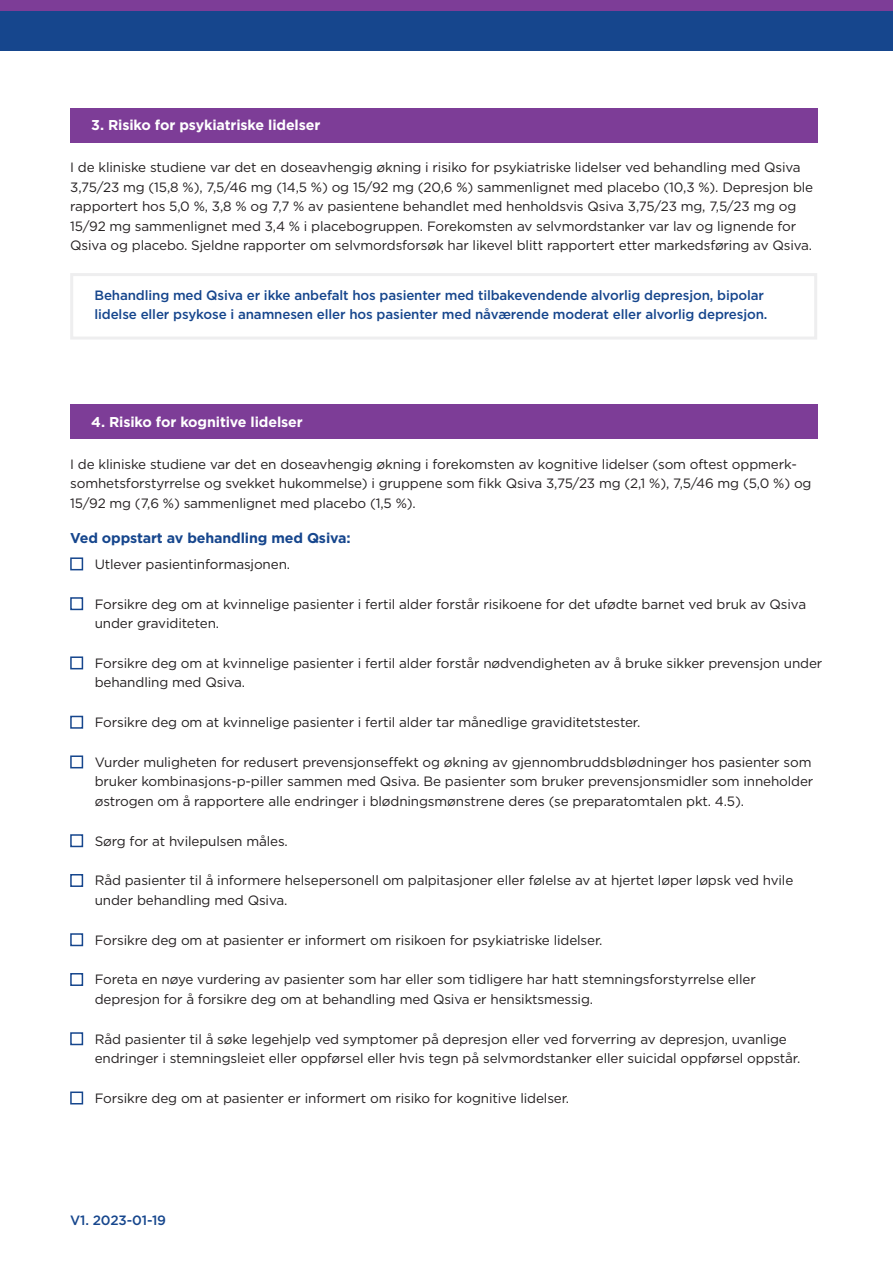
<style>
.page{position:relative;width:893px;height:1263px;background:#fff}
.page>*{position:absolute;margin:0;border:0;box-sizing:border-box;transform-origin:0 0}
.t1{font:700 14.25px "Gotham";letter-spacing:-.01em;color:#fff}
.t2{font:700 14.25px "Gotham";letter-spacing:-.01em;color:#16468d}
.t3{font:13.5px/19.5px "Gotham";letter-spacing:-.01em;color:#231f20}
.t4{font:500 13.5px/19.5px "Gotham Pro";letter-spacing:-.01em;color:#16468d}
</style>
<div class="page">
<div style="left:70px;top:557px;width:13px;height:13px;border:2px solid #16468d"></div>
<div style="left:70px;top:597px;width:13px;height:13px;border:2px solid #16468d"></div>
<div style="left:70px;top:656px;width:13px;height:13px;border:2px solid #16468d"></div>
<div style="left:70px;top:716px;width:13px;height:13px;border:2px solid #16468d"></div>
<div style="left:70px;top:755px;width:13px;height:13px;border:2px solid #16468d"></div>
<div style="left:70px;top:834px;width:13px;height:13px;border:2px solid #16468d"></div>
<div style="left:70px;top:874px;width:13px;height:13px;border:2px solid #16468d"></div>
<div style="left:70px;top:933px;width:13px;height:13px;border:2px solid #16468d"></div>
<div style="left:70px;top:973px;width:13px;height:13px;border:2px solid #16468d"></div>
<div style="left:70px;top:1032px;width:13px;height:13px;border:2px solid #16468d"></div>
<div style="left:70px;top:1091px;width:13px;height:13px;border:2px solid #16468d"></div>
<div style="left:70px;top:108px;width:747px;height:35px;background:#7d3d97"></div>
<div style="left:70px;top:273px;width:747px;height:67px;border:3px solid #eeeeef"></div>
<div style="left:70px;top:404px;width:747px;height:35px;background:#7d3d97"></div>
<div style="left:0;top:0;width:893px;height:50px;background:#16468d"></div>
<div style="left:0;top:0;width:893px;height:10px;background:#7d3d97"></div>
<p class="t1" style="left:91px;top:116px;width:230px">3. Risiko for psykiatriske lidelser</p>
<p class="t3" style="left:70px;top:158px;width:744px">I de kliniske studiene var det en doseavhengig økning i risiko for psykiatriske lidelser ved behandling med Qsiva 3,75/23 mg (15,8 %), 7,5/46 mg (14,5 %) og 15/92 mg (20,6 %) sammenlignet med placebo (10,3 %). Depresjon ble rapportert hos 5,0 %, 3,8 % og 7,7 % av pasientene behandlet med henholdsvis Qsiva 3,75/23 mg, 7,5/23 mg og 15/92 mg sammenlignet med 3,4 % i placebogruppen. Forekomsten av selvmordstanker var lav og lignende for Qsiva og placebo. Sjeldne rapporter om selvmordsforsøk har likevel blitt rapportert etter markedsføring av Qsiva.</p>
<p class="t4" style="left:94px;top:285px;width:674px">Behandling med Qsiva er ikke anbefalt hos pasienter med tilbakevendende alvorlig depresjon, bipolar lidelse eller psykose i anamnesen eller hos pasienter med nåværende moderat eller alvorlig depresjon.</p>
<p class="t1" style="left:91px;top:412px;width:213px">4. Risiko for kognitive lidelser</p>
<p class="t3" style="left:70px;top:454px;width:743px">I de kliniske studiene var det en doseavhengig økning i forekomsten av kognitive lidelser (som oftest oppmerk&shy;somhetsforstyrrelse og svekket hukommelse) i gruppene som fikk Qsiva 3,75/23 mg (2,1 %), 7,5/46 mg (5,0 %) og<br>15/92 mg (7,6 %) sammenlignet med placebo (1,5 %).</p>
<p class="t2" style="left:70px;top:529px;width:282px">Ved oppstart av behandling med Qsiva:</p>
<p class="t3" style="left:95px;top:554px;width:197px">Utlever pasientinformasjonen.</p>
<p class="t3" style="left:95px;top:594px;width:713px">Forsikre deg om at kvinnelige pasienter i fertil alder forstår risikoene for det ufødte barnet ved bruk av Qsiva under graviditeten.</p>
<p class="t3" style="left:95px;top:653px;width:729px">Forsikre deg om at kvinnelige pasienter i fertil alder forstår nødvendigheten av å bruke sikker prevensjon under behandling med Qsiva.</p>
<p class="t3" style="left:95px;top:712px;width:547px">Forsikre deg om at kvinnelige pasienter i fertil alder tar månedlige graviditetstester.</p>
<p class="t3" style="left:95px;top:752px;width:720px">Vurder muligheten for redusert prevensjonseffekt og økning av gjennombruddsblødninger hos pasienter som bruker kombinasjons-p-piller sammen med Qsiva. Be pasienter som bruker prevensjonsmidler som inneholder østrogen om å rapportere alle endringer i blødningsmønstrene deres (se preparatomtalen pkt. 4.5).</p>
<p class="t3" style="left:95px;top:831px;width:195px">Sørg for at hvilepulsen måles.</p>
<p class="t3" style="left:95px;top:871px;width:700px">Råd pasienter til å informere helsepersonell om palpitasjoner eller følelse av at hjertet løper løpsk ved hvile under behandling med Qsiva.</p>
<p class="t3" style="left:95px;top:930px;width:509px">Forsikre deg om at pasienter er informert om risikoen for psykiatriske lidelser.</p>
<p class="t3" style="left:95px;top:970px;width:662px">Foreta en nøye vurdering av pasienter som har eller som tidligere har hatt stemningsforstyrrelse eller depresjon for å forsikre deg om at behandling med Qsiva er hensiktsmessig.</p>
<p class="t3" style="left:95px;top:1029px;width:707px">Råd pasienter til å søke legehjelp ved symptomer på depresjon eller ved forverring av depresjon, uvanlige endringer i stemningsleiet eller oppførsel eller hvis tegn på selvmordstanker eller suicidal oppførsel oppstår.</p>
<p class="t3" style="left:95px;top:1088px;width:476px">Forsikre deg om at pasienter er informert om risiko for kognitive lidelser.</p>
<p class="t4" style="left:70px;top:1210px;width:97px">V1. 2023-01-19</p>
</div>
